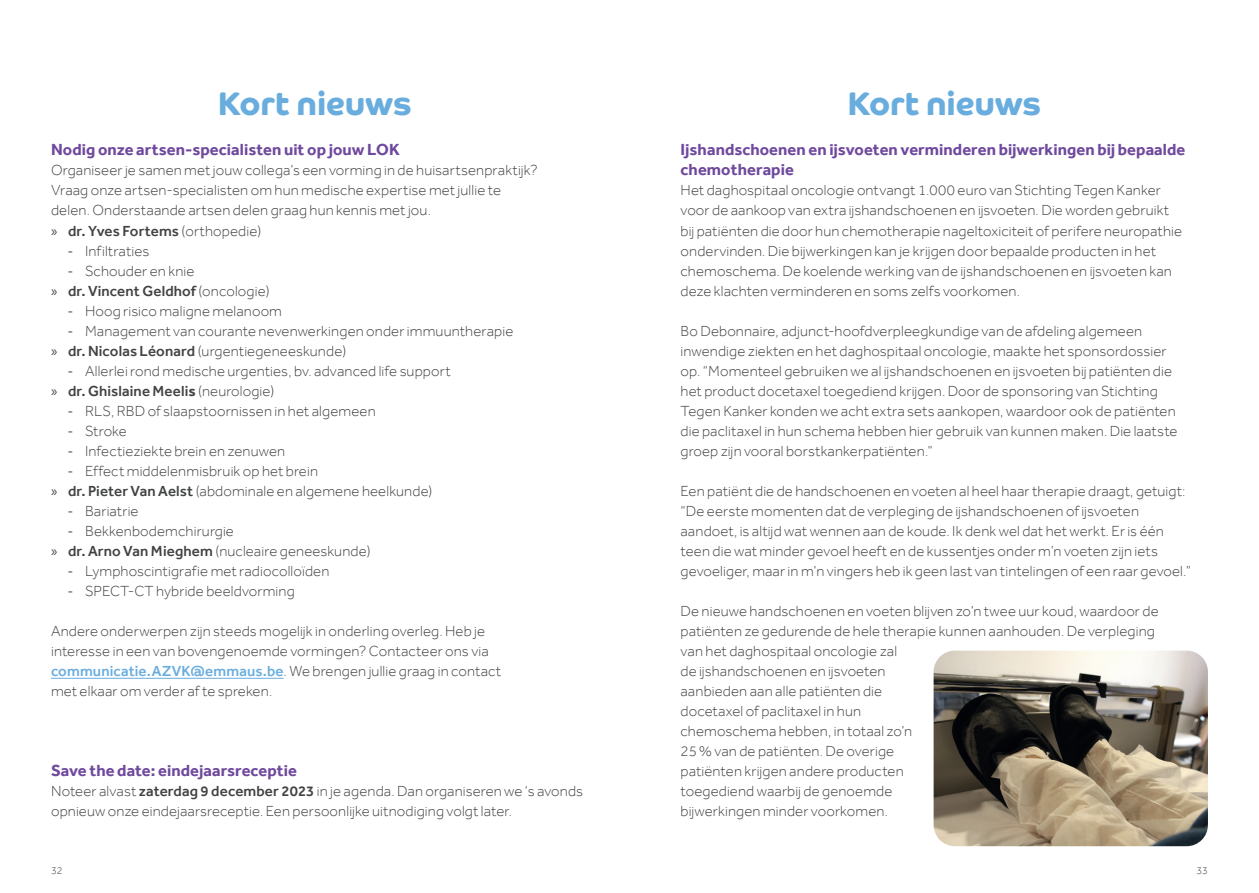
<style>
.page{position:relative;width:1259px;height:893px;background:#fff}
.page>*{position:absolute;margin:0;border:0;box-sizing:border-box;transform-origin:0 0}
.t1{font:700 33px "Co Headline";color:#69addf}
.t2{font:700 16.5px/20.1px "Effra";letter-spacing:.005em;color:#6f499d}
.t3{font:300 15px/20px "Effra";letter-spacing:.01em;color:#414243}
.t4{font:300 10.5px "Effra";color:#414243}
.s1{font-family:"Myriad Pro";font-weight:400}
.s2{font-weight:500}
.s3{font-weight:700}
.s4{font-weight:500;color:#69addf}
</style>
<div class="page">
<hr style="left:51px;top:678px;width:233px;height:1px;background:#69addf">
<img style="left:933px;top:651px;width:275px;height:195px">
<h1 class="t1" style="left:218px;top:85px;width:195px">Kort nieuws</h1>
<h1 class="t1" style="left:847px;top:85px;width:195px">Kort nieuws</h1>
<p class="t2" style="left:51px;top:140px;width:350px">Nodig onze artsen-specialisten uit op jouw LOK</p>
<p class="t3" style="left:51px;top:160px;width:488px">Organiseer je samen met jouw collega’s een vorming in de huisartsenpraktijk?<br>Vraag onze artsen-specialisten om hun medische expertise met jullie te delen. Onderstaande artsen delen graag hun kennis met jou.<br><span class="s1">»</span> <span class="s2">dr. Yves Fortems</span> (orthopedie)</p>
<p class="t3" style="left:68px;top:240px;width:83px"><span class="s1">-</span> Infiltraties</p>
<p class="t3" style="left:51px;top:260px;width:220px;text-indent:17px"><span class="s1">-</span> Schouder en knie<br><span class="s1">»</span> <span class="s2">dr. Vincent Geldhof</span> (oncologie)</p>
<p class="t3" style="left:68px;top:300px;width:215px"><span class="s1">-</span> Hoog risico maligne melanoom</p>
<p class="t3" style="left:51px;top:320px;width:464px;text-indent:17px"><span class="s1">-</span> Management van courante nevenwerkingen onder immuuntherapie <span class="s1">»</span> <span class="s2">dr. Nicolas Léonard</span> (urgentiegeneeskunde)</p>
<p class="t3" style="left:51px;top:360px;width:401px;text-indent:17px"><span class="s1">-</span> Allerlei rond medische urgenties, bv. advanced life support <span class="s1">»</span> <span class="s2">dr. Ghislaine Meeli</span><span class="s3">s</span> (neurologie)</p>
<p class="t3" style="left:68px;top:401px;width:309px"><span class="s1">-</span> RLS, RBD of slaapstoornissen in het algemeen</p>
<p class="t3" style="left:68px;top:421px;width:60px"><span class="s1">-</span> Stroke</p>
<p class="t3" style="left:68px;top:441px;width:219px"><span class="s1">-</span> Infectieziekte brein en zenuwen</p>
<p class="t3" style="left:51px;top:461px;width:383px;text-indent:17px"><span class="s1">-</span> Effect middelenmisbruik op het brein<br><span class="s1">»</span> <span class="s2">dr. Pieter Van Aelst</span> (abdominale en algemene heelkunde)</p>
<p class="t3" style="left:68px;top:501px;width:72px"><span class="s1">-</span> Bariatrie</p>
<p class="t3" style="left:51px;top:521px;width:321px;text-indent:17px"><span class="s1">-</span> Bekkenbodemchirurgie<br><span class="s1">»</span> <span class="s2">dr. Arno Van Mieghem</span> (nucleaire geneeskunde)</p>
<p class="t3" style="left:68px;top:561px;width:263px"><span class="s1">-</span> Lymphoscintigrafie met radiocolloïden</p>
<p class="t3" style="left:68px;top:581px;width:228px"><span class="s1">-</span> SPECT-CT hybride beeldvorming</p>
<p class="t3" style="left:51px;top:621px;width:452px">Andere onderwerpen zijn steeds mogelijk in onderling overleg. Heb je interesse in een van bovengenoemde vormingen? Contacteer ons via <span class="s4">communicatie.AZVK@emmaus.be</span>. We brengen jullie graag in contact met elkaar om verder af te spreken.</p>
<p class="t2" style="left:51px;top:760px;width:248px">Save the date: eindejaarsreceptie</p>
<p class="t3" style="left:51px;top:781px;width:533px">Noteer alvast <span class="s2">zaterdag 9 december 2023</span> in je agenda. Dan organiseren we ‘s avonds opnieuw onze eindejaarsreceptie. Een persoonlijke uitnodiging volgt later.</p>
<p class="t2" style="left:680px;top:140px;width:506px">Ijshandschoenen en ijsvoeten verminderen bijwerkingen bij bepaalde chemotherapie</p>
<p class="t3" style="left:680px;top:180px;width:503px">Het daghospitaal oncologie ontvangt 1.000 euro van Stichting Tegen Kanker voor de aankoop van extra ijshandschoenen en ijsvoeten. Die worden gebruikt bij patiënten die door hun chemotherapie nageltoxiciteit of perifere neuropathie ondervinden. Die bijwerkingen kan je krijgen door bepaalde producten in het chemoschema. De koelende werking van de ijshandschoenen en ijsvoeten kan deze klachten verminderen en soms zelfs voorkomen.</p>
<p class="t3" style="left:680px;top:320px;width:498px">Bo Debonnaire, adjunct-hoofdverpleegkundige van de afdeling algemeen inwendige ziekten en het daghospitaal oncologie, maakte het sponsordossier op. “Momenteel gebruiken we al ijshandschoenen en ijsvoeten bij patiënten die het product docetaxel toegediend krijgen. Door de sponsoring van Stichting Tegen Kanker konden we acht extra sets aankopen, waardoor ook de patiënten die paclitaxel in hun schema hebben hier gebruik van kunnen maken. Die laatste groep zijn vooral borstkankerpatiënten.”</p>
<p class="t3" style="left:680px;top:481px;width:512px">Een patiënt die de handschoenen en voeten al heel haar therapie draagt, getuigt: “De eerste momenten dat de verpleging de ijshandschoenen of ijsvoeten aandoet, is altijd wat wennen aan de koude. Ik denk wel dat het werkt. Er is één teen die wat minder gevoel heeft en de kussentjes onder m’n voeten zijn iets gevoeliger, maar in m’n vingers heb ik geen last van tintelingen of een raar gevoel.”</p>
<p class="t3" style="left:680px;top:601px;width:480px">De nieuwe handschoenen en voeten blijven zo’n twee uur koud, waardoor de patiënten ze gedurende de hele therapie kunnen aanhouden. De verpleging van het daghospitaal oncologie zal<br>de ijshandschoenen en ijsvoeten<br>aanbieden aan alle patiënten die<br>docetaxel of paclitaxel in hun<br>chemoschema hebben, in totaal zo’n<br>25 % van de patiënten. De overige<br>patiënten krijgen andere producten<br>toegediend waarbij de genoemde<br>bijwerkingen minder voorkomen.</p>
<p class="t4" style="left:51px;top:864px;width:13px">32</p>
<p class="t4" style="left:1196px;top:864px;width:13px">33</p>
</div>
